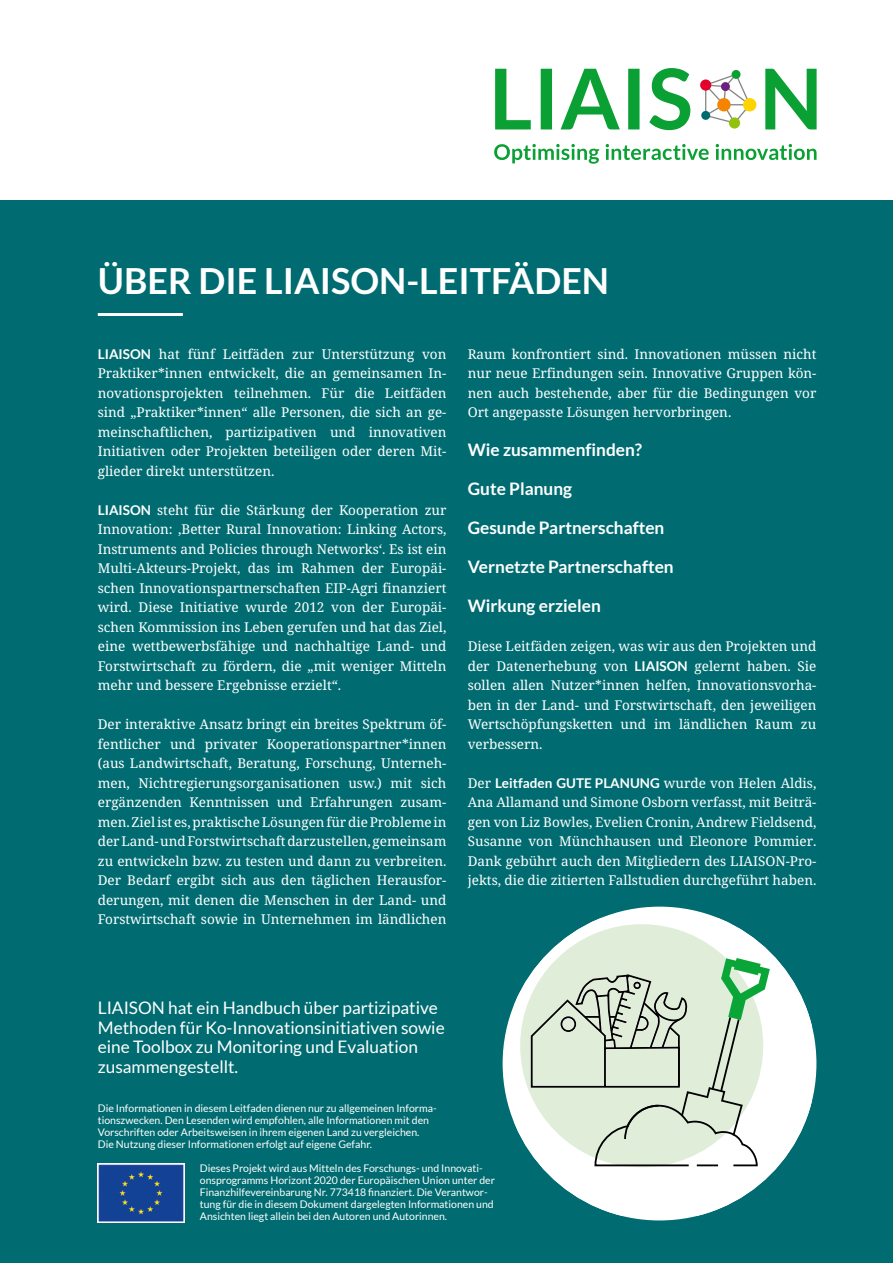
<style>
.page{position:relative;width:893px;height:1263px;background:#fff}
.page>*{position:absolute;margin:0;border:0;box-sizing:border-box;transform-origin:0 0}
.t1{font:700 36px "Lato";color:#fff}
.t2{font:17.25px/19.5px "Lato";color:#fff}
.t3{font:700 17.25px "Lato";color:#fff}
.t4{font:13.5px/19.5px "Noto Serif";color:#fff;text-align:justify}
.t5{font:10.5px/12px "Lato";color:#fff}
.s1{font-family:"Lato";font-weight:700}
</style>
<div class="page">
<div style="left:0;top:200px;width:893px;height:1063px;background:#006c71"></div>
<svg style="left:495px;top:68px;width:195px;height:62px"></svg>
<svg style="left:765px;top:69px;width:52px;height:60px"></svg>
<svg style="left:705px;top:73px;width:47px;height:51px"></svg>
<div style="left:732px;top:70px;width:8px;height:9px;background:#0aa034;border-radius:50%"></div>
<div style="left:743px;top:98px;width:13px;height:13px;background:#ffd300;border-radius:50%"></div>
<div style="left:700px;top:79px;width:11px;height:12px;background:#e4002a;border-radius:50%"></div>
<div style="left:717px;top:98px;width:14px;height:13px;background:#f58400;border-radius:50%"></div>
<div style="left:729px;top:117px;width:11px;height:12px;background:#94c10d;border-radius:50%"></div>
<div style="left:721px;top:82px;width:9px;height:9px;background:#6b1f80;border-radius:50%"></div>
<div style="left:701px;top:111px;width:9px;height:9px;background:#006a6f;border-radius:50%"></div>
<svg style="left:494px;top:144px;width:322px;height:20px"></svg>
<hr style="left:98px;top:313px;width:85px;height:3px;background:#fff">
<div style="left:503px;top:907px;width:313px;height:313px;background:#fff;border-radius:50%"></div>
<svg style="left:514px;top:918px;width:298px;height:298px"></svg>
<svg style="left:530px;top:958px;width:240px;height:209px"></svg>
<div style="left:520px;top:924px;width:243px;height:243px;background:#dfedd9;border-radius:50%"></div>
<img style="left:98px;top:1163px;width:87px;height:59px">
<h1 class="t1" style="left:98px;top:260px;width:513px">ÜBER DIE LIAISON-LEITFÄDEN</h1>
<p class="t4" style="left:98px;top:345px;width:350px"><span class="s1">LIAISON</span> hat fünf Leitfäden zur Unterstützung von Praktiker*innen entwickelt, die an gemeinsamen In&shy;novationsprojekten teilnehmen. Für die Leitfäden sind „Praktiker*innen“ alle Personen, die sich an ge&shy;meinschaftlichen, partizipativen und innovativen Initiativen oder Projekten beteiligen oder deren Mit&shy;glieder direkt unterstützen.</p>
<p class="t4" style="left:98px;top:501px;width:350px"><span class="s1">LIAISON</span> steht für die Stärkung der Kooperation zur Innovation: ‚Better Rural Innovation: Linking Actors, Instruments and Policies through Networks‘. Es ist ein Multi-Akteurs-Projekt, das im Rahmen der Europäi&shy;schen Innovationspartnerschaften EIP-Agri finanziert wird. Diese Initiative wurde 2012 von der Europäi&shy;schen Kommission ins Leben gerufen und hat das Ziel, eine wettbewerbsfähige und nachhaltige Land- und Forstwirtschaft zu fördern, die „mit weniger Mitteln mehr und bessere Ergebnisse erzielt“.</p>
<p class="t4" style="left:98px;top:715px;width:350px">Der interaktive Ansatz bringt ein breites Spektrum öf&shy;fentlicher und privater Kooperationspartner*innen (aus Landwirtschaft, Beratung, Forschung, Unterneh&shy;men, Nichtregierungsorganisationen usw.) mit sich ergänzenden Kenntnissen und Erfahrungen zusam&shy;men. Ziel ist es, praktische Lösungen für die Probleme in der Land- und Forstwirtschaft darzustellen, gemeinsam zu entwickeln bzw. zu testen und dann zu verbreiten.<br>Der Bedarf ergibt sich aus den täglichen Herausfor&shy;derungen, mit denen die Menschen in der Land- und Forstwirtschaft sowie in Unternehmen im ländlichen</p>
<p class="t4" style="left:468px;top:345px;width:350px">Raum konfrontiert sind. Innovationen müssen nicht nur neue Erfindungen sein. Innovative Gruppen kön&shy;nen auch bestehende, aber für die Bedingungen vor Ort angepasste Lösungen hervorbringen.</p>
<p class="t3" style="left:468px;top:440px;width:176px">Wie zusammenfinden?</p>
<p class="t3" style="left:468px;top:479px;width:106px">Gute Planung</p>
<p class="t3" style="left:468px;top:518px;width:198px">Gesunde Partnerschaften</p>
<p class="t3" style="left:468px;top:557px;width:207px">Vernetzte Partnerschaften</p>
<p class="t3" style="left:468px;top:596px;width:135px">Wirkung erzielen</p>
<p class="t4" style="left:468px;top:637px;width:350px">Diese Leitfäden zeigen, was wir aus den Projekten und der Datenerhebung von <span class="s1">LIAISON</span> gelernt haben. Sie sollen allen Nutzer*innen helfen, Innovationsvorha&shy;ben in der Land- und Forstwirtschaft, den jeweiligen Wertschöpfungsketten und im ländlichen Raum zu verbessern.</p>
<p class="t4" style="left:468px;top:774px;width:350px">Der <span class="s1">Leitfaden GUTE PLANUNG</span> wurde von Helen Aldis, Ana Allamand und Simone Osborn verfasst, mit Beiträ&shy;gen von Liz Bowles, Evelien Cronin, Andrew Fieldsend, Susanne von Münchhausen und Eleonore Pommier.<br>Dank gebührt auch den Mitgliedern des LIAISON-Pro&shy;jekts, die die zitierten Fallstudien durchgeführt haben.</p>
<p class="t2" style="left:98px;top:998px;width:348px">LIAISON hat ein Handbuch über partizipative M ethoden für Ko-Innovationsinitiativen sowie eine Toolbox zu Monitoring und Evaluation zusammengestellt.</p>
<p class="t5" style="left:98px;top:1102px;width:340px">Die Informationen in diesem Leitfaden dienen nur zu allgemeinen Informa&shy;tionszwecken. Den Lesenden wird empfohlen, alle Informationen mit den Vorschriften oder Arbeitsweisen in ihrem eigenen Land zu vergleichen.<br>Die Nutzung dieser Informationen erfolgt auf eigene Gefahr.</p>
<p class="t5" style="left:200px;top:1162px;width:297px">Dieses Projekt wird aus M itteln des Forschungs- und Innovati&shy;onsprogramms Horizont 2020 der Europäischen U nion unter der Finanzhilfevereinbarung Nr. 773418 finanziert. Die Verantwor&shy;tung für die in diesem Dokument dargelegten Informationen und Ansichten liegt allein bei den Autoren und Autorinnen.</p>
</div>
